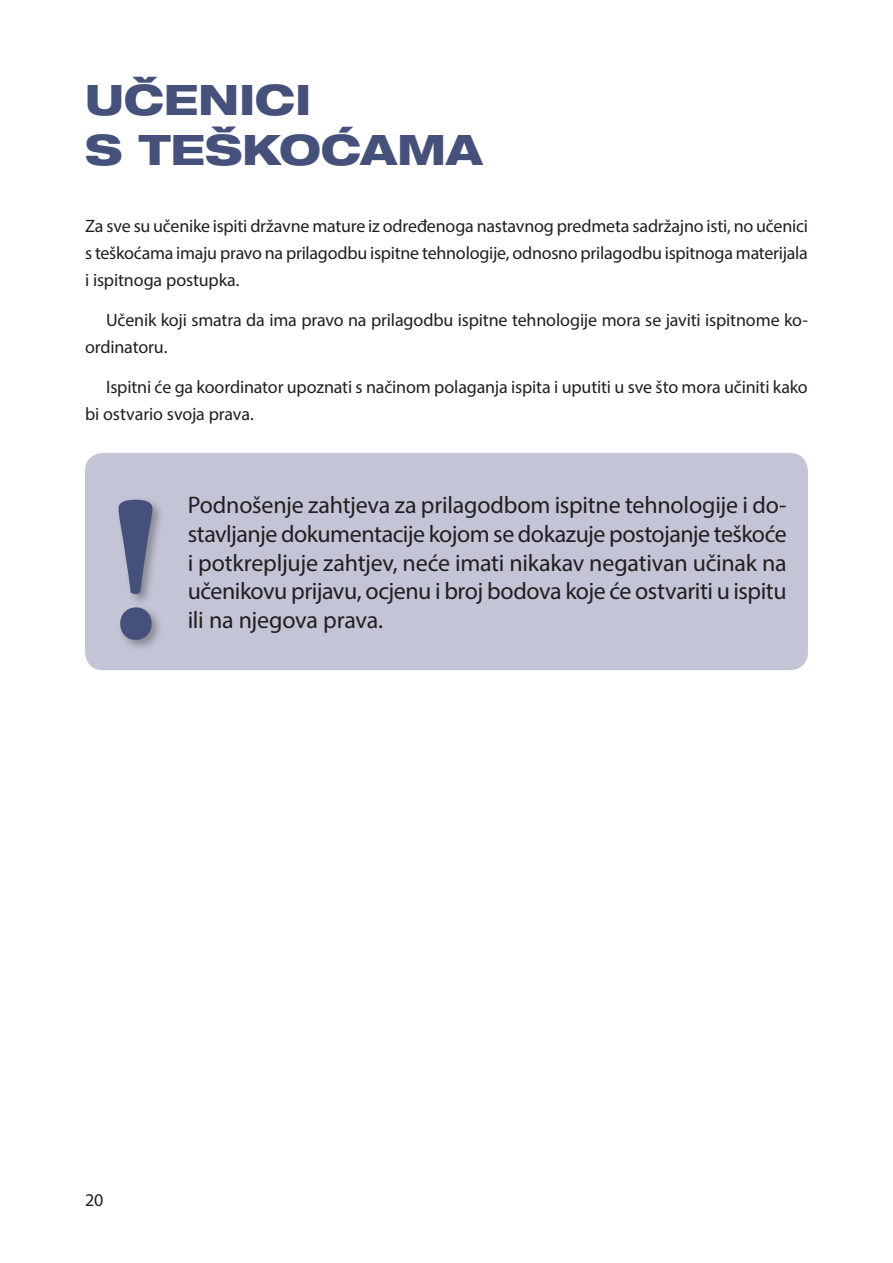
<style>
.page{position:relative;width:893px;height:1263px;background:#fff}
.page>*{position:absolute;margin:0;border:0;box-sizing:border-box;transform-origin:0 0}
.t1{font:700 207px "Minion Pro";color:#45517a}
.t2{font:800 expanded 42px/50.4px "Helvetica Neue LT Std";letter-spacing:-.005em;color:#45517a}
.t3{font:24px/28.8px "Myriad Pro";letter-spacing:-.015em;color:#231f20;text-align:justify}
.t4{font:18px/27px "Myriad Pro";letter-spacing:-.01em;color:#231f20}
</style>
<div class="page">
<div style="left:85px;top:453px;width:723px;height:217px;background:#c3c5d7;border-radius:18px"></div>
<div style="left:115px;top:496px;width:50px;height:156px;background:#231f20;opacity:.35"></div>
<h2 class="t2" style="left:85px;top:74px;width:399px">UCˇ ENICI<br>S TEŠKOC´ AMA</h2>
<p class="t4" style="left:85px;top:212px;width:724px;text-align:justify">Za sve su učenike ispiti državne mature iz određenoga nastavnog predmeta sadržajno isti, no učenici s teškoćama imaju pravo na prilagodbu ispitne tehnologije, odnosno prilagodbu ispitnoga materijala i ispitnoga postupka.</p>
<p class="t4" style="left:85px;top:306px;width:724px;text-indent:21px">Učenik koji smatra da ima pravo na prilagodbu ispitne tehnologije mora se javiti ispitnome ko&shy;ordinatoru.</p>
<p class="t4" style="left:85px;top:373px;width:724px;text-indent:21px">Ispitni će ga koordinator upoznati s načinom polaganja ispita i uputiti u sve što mora učiniti kako bi ostvario svoja prava.</p>
<h1 class="t1" style="left:106px;top:448px;width:60px">!</h1>
<p class="t3" style="left:188px;top:490px;width:600px">Podnošenje zahtjeva za prilagodbom ispitne tehnologije i do&shy;stavljanje dokumentacije kojom se dokazuje postojanje teškoće i potkrepljuje zahtjev, neće imati nikakav negativan učinak na učenikovu prijavu, ocjenu i broj bodova koje će ostvariti u ispitu</p>
<h3 class="t3" style="left:188px;top:605px;width:197px">ili na njegova prava.</h3>
<p class="t4" style="left:85px;top:1186px;width:20px">20</p>
</div>
